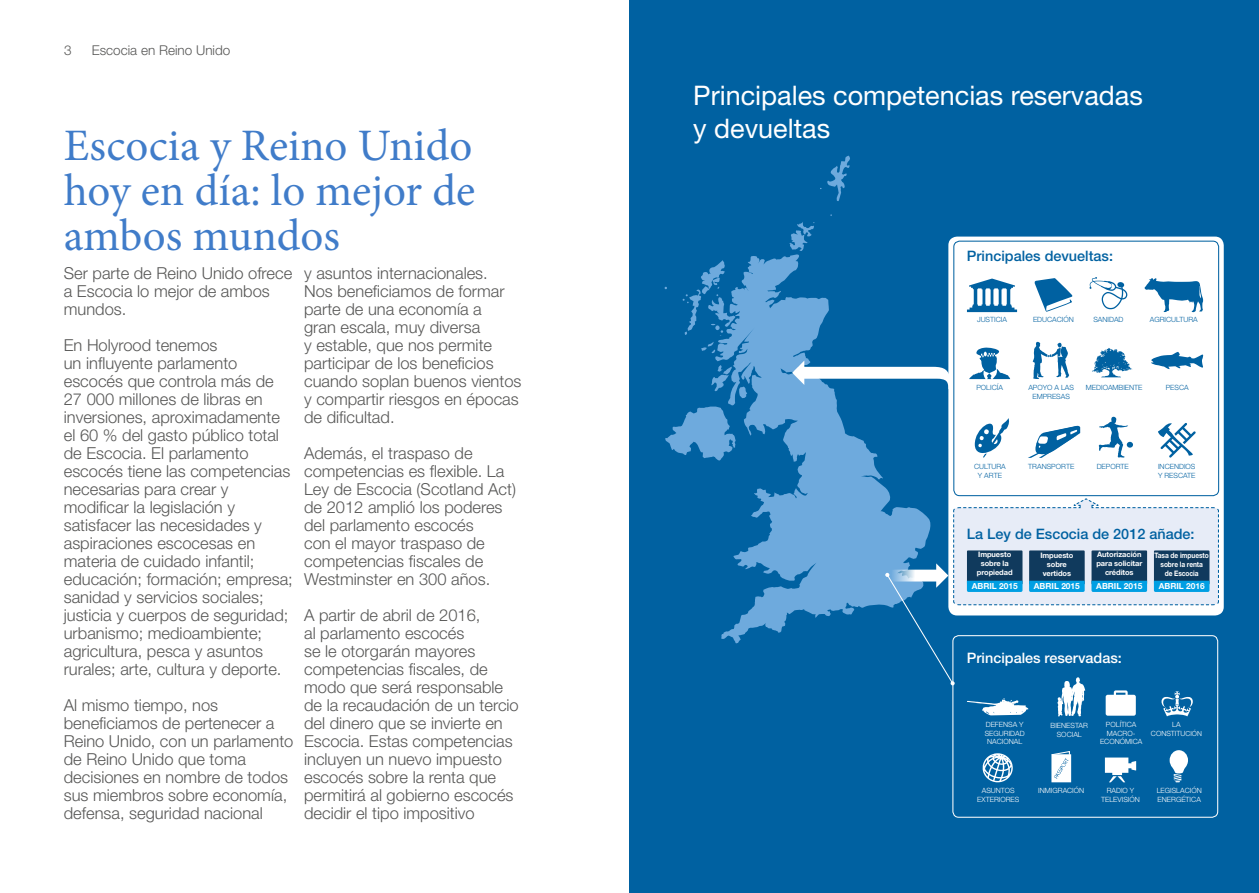
<style>
.page{position:relative;width:1259px;height:893px;background:#fff}
.page>*{position:absolute;margin:0;border:0;box-sizing:border-box;transform-origin:0 0}
.t1{font:45px/45px "Minion Pro";color:#407cc9;text-align:justify}
.t2{font:27px/32.4px "Helvetica Neue LT Std";color:#fff}
.t3{font:300 16.5px/18px "Helvetica Neue LT Pro";color:#575756}
.t4{font:500 14.4px "Helvetica Neue LT Std";color:#0061a1}
.t5{font:500 14.4px "Helvetica Neue LT Std";color:#fff}
.t6{font:300 13.5px "Helvetica Neue LT Pro";color:#575756}
.t7{font:700 8.4px "Helvetica Neue LT Std";color:#fff}
.t8{font:700 7.5px/9px "Helvetica Neue LT Std";letter-spacing:-.01em;color:#fff;text-align:center}
.t9{font:700 7.5px/9px "Helvetica Neue LT Std";letter-spacing:-.01em;color:#fff;text-align:center;scale:.88 1}
.t10{font:300 7.2px/8.7px "Helvetica Neue LT Pro";color:#fff;text-align:center}
.t11{font:300 7.2px/8.7px "Helvetica Neue LT Pro";color:#0061a1;text-align:center}
.s1{font-size:6.9px}
</style>
<div class="page">
<div style="left:629px;top:0;width:630px;height:893px;background:#0061a1"></div>
<div style="left:948px;top:237px;width:275px;height:378px;background:#fff;border-radius:9px"></div>
<svg style="left:820px;top:156px;width:30px;height:45px"></svg>
<svg style="left:789px;top:222px;width:25px;height:29px"></svg>
<svg style="left:715px;top:254px;width:176px;height:389px;fill:#6da9dc"></svg>
<svg style="left:665px;top:407px;width:71px;height:54px"></svg>
<svg style="left:739px;top:387px;width:8px;height:11px"></svg>
<svg style="left:701px;top:342px;width:14px;height:11px"></svg>
<svg style="left:711px;top:365px;width:21px;height:26px"></svg>
<svg style="left:682px;top:260px;width:53px;height:76px"></svg>
<div style="left:953px;top:241px;width:266px;height:255px;border:1px solid #0061a1;border-radius:6px"></div>
<svg style="left:1144px;top:278px;width:59px;height:34px"></svg>
<svg style="left:1151px;top:352px;width:52px;height:18px"></svg>
<svg style="left:1098px;top:417px;width:35px;height:41px"></svg>
<svg style="left:1034px;top:278px;width:39px;height:34px"></svg>
<svg style="left:974px;top:418px;width:35px;height:40px"></svg>
<svg style="left:1092px;top:348px;width:40px;height:29px"></svg>
<svg style="left:1032px;top:342px;width:37px;height:37px"></svg>
<svg style="left:1089px;top:277px;width:38px;height:32px"></svg>
<svg style="left:1169px;top:750px;width:19px;height:32px"></svg>
<svg style="left:982px;top:753px;width:31px;height:29px"></svg>
<svg style="left:1105px;top:757px;width:31px;height:25px"></svg>
<svg style="left:1051px;top:751px;width:20px;height:31px"></svg>
<svg style="left:792px;top:361px;width:157px;height:28px"></svg>
<svg style="left:1158px;top:423px;width:37px;height:35px"></svg>
<svg style="left:1028px;top:426px;width:52px;height:32px"></svg>
<svg style="left:969px;top:347px;width:41px;height:32px"></svg>
<svg style="left:967px;top:278px;width:50px;height:34px"></svg>
<svg style="left:879px;top:498px;width:340px;height:218px"></svg>
<p class="t6" style="left:64px;top:42px;width:9px">3</p>
<p class="t6" style="left:92px;top:42px;width:140px">Escocia en Reino Unido</p>
<h1 class="t1" style="left:64px;top:124px;width:413px">Escocia y Reino Unido hoy en día: lo mejor de ambos mundos</h1>
<p class="t3" style="left:64px;top:264px;width:230px">Ser parte de Reino Unido ofrece a Escocia lo mejor de ambos mundos.</p>
<p class="t3" style="left:64px;top:336px;width:230px">En Holyrood tenemos<br>un influyente parlamento escocés que controla más de<br>27 000 millones de libras en inversiones, aproximadamente el 60 % del gasto público total de Escocia. El parlamento escocés tiene las competencias necesarias para crear y modificar la legislación y satisfacer las necesidades y aspiraciones escocesas en materia de cuidado infantil; educación; formación; empresa; sanidad y servicios sociales; justicia y cuerpos de seguridad; urbanismo; medioambiente; agricultura, pesca y asuntos rurales; arte, cultura y deporte.</p>
<p class="t3" style="left:64px;top:696px;width:231px">Al mismo tiempo, nos beneficiamos de pertenecer a<br>Reino Unido, con un parlamento de Reino Unido que toma decisiones en nombre de todos sus miembros sobre economía, defensa, seguridad nacional</p>
<p class="t3" style="left:304px;top:264px;width:219px">y asuntos internacionales.<br>Nos beneficiamos de formar parte de una economía a<br>gran escala, muy diversa<br>y estable, que nos permite participar de los beneficios cuando soplan buenos vientos y compartir riesgos en épocas de dificultad.</p>
<p class="t3" style="left:304px;top:444px;width:213px">Además, el traspaso de competencias es flexible. La<br>Ley de Escocia (Scotland Act) de 2012 amplió los poderes del parlamento escocés<br>con el mayor traspaso de competencias fiscales de<br>Westminster en 300 años.</p>
<p class="t3" style="left:304px;top:606px;width:216px">A partir de abril de 2016,<br>al parlamento escocés<br>se le otorgarán mayores competencias fiscales, de modo que será responsable de la recaudación de un tercio del dinero que se invierte en<br>Escocia. Estas competencias incluyen un nuevo impuesto escocés sobre la renta que permitirá al gobierno escocés decidir el tipo impositivo</p>
<h2 class="t2" style="left:693px;top:79px;width:451px">Principales competencias reservadas y devueltas</h2>
<p class="t4" style="left:967px;top:247px;width:148px">Principales devueltas:</p>
<p class="t11" style="left:977px;top:315px;width:31px">JUSTICIA</p>
<p class="t11" style="left:1033px;top:315px;width:42px">EDUCACIÓN</p>
<p class="t11" style="left:1093px;top:315px;width:32px">SANIDAD</p>
<p class="t11" style="left:1150px;top:315px;width:49px">AGRICULTURA</p>
<p class="t11" style="left:976px;top:383px;width:28px">POLICÍA</p>
<p class="t11" style="left:1028px;top:383px;width:47px">APOYO A LAS<br>EMPRESAS</p>
<p class="t11" style="left:1086px;top:383px;width:58px">MEDIOAMBIENTE</p>
<p class="t11" style="left:1165px;top:383px;width:24px">PESCA</p>
<p class="t11" style="left:974px;top:462px;width:33px">CULTURA<br>Y ARTE</p>
<p class="t11" style="left:1028px;top:462px;width:47px">TRANSPORTE</p>
<p class="t11" style="left:1096px;top:462px;width:34px">DEPORTE</p>
<p class="t11" style="left:1158px;top:462px;width:39px;text-align:left">INCENDIOS<br>Y RESCATE</p>
<p class="t4" style="left:967px;top:525px;width:229px">La Ley de Escocia de 2012 añade:</p>
<p class="t8" style="left:977px;top:550px;width:37px">Impuesto sobre la propiedad</p>
<p class="t7" style="left:971px;top:581px;width:48px">ABRIL 2015</p>
<p class="t8" style="left:1096px;top:550px;width:47px">Autorización para solicitar créditos</p>
<p class="t7" style="left:1096px;top:581px;width:48px">ABRIL 2015</p>
<p class="t8" style="left:1040px;top:550px;width:35px">Impuesto sobre vertidos</p>
<p class="t7" style="left:1034px;top:581px;width:48px">ABRIL 2015</p>
<p class="t9" style="left:1154px;top:550px;width:63px">Tasa de impuesto sobre la renta<br>de Escocia</p>
<p class="t7" style="left:1158px;top:581px;width:48px">ABRIL 2016</p>
<p class="t5" style="left:967px;top:649px;width:156px">Principales reservadas:</p>
<p class="t10" style="left:984px;top:720px;width:41px">DEFENSA Y<br>SEGURIDAD<br>NACIONAL</p>
<p class="t10" style="left:1050px;top:721px;width:39px">BIENESTAR<br>SOCIAL</p>
<p class="t10" style="left:1100px;top:720px;width:44px">POLÍTICA<br>MACRO-<br>ECONÓMICA</p>
<p class="t10" style="left:1151px;top:720px;width:52px">LA<br>CONSTITU<span class="s1">CIÓN</span></p>
<p class="t10" style="left:977px;top:786px;width:44px">ASUNTOS<br>EXTERIORES</p>
<p class="t10" style="left:1038px;top:786px;width:48px">INMIGRACIÓN</p>
<p class="t10" style="left:1101px;top:786px;width:40px">RADIO Y<br>TELEVISIÓN</p>
<p class="t10" style="left:1156px;top:786px;width:47px;text-align:left">LEGISLACIÓN<br>ENERGÉTICA</p>
</div>
